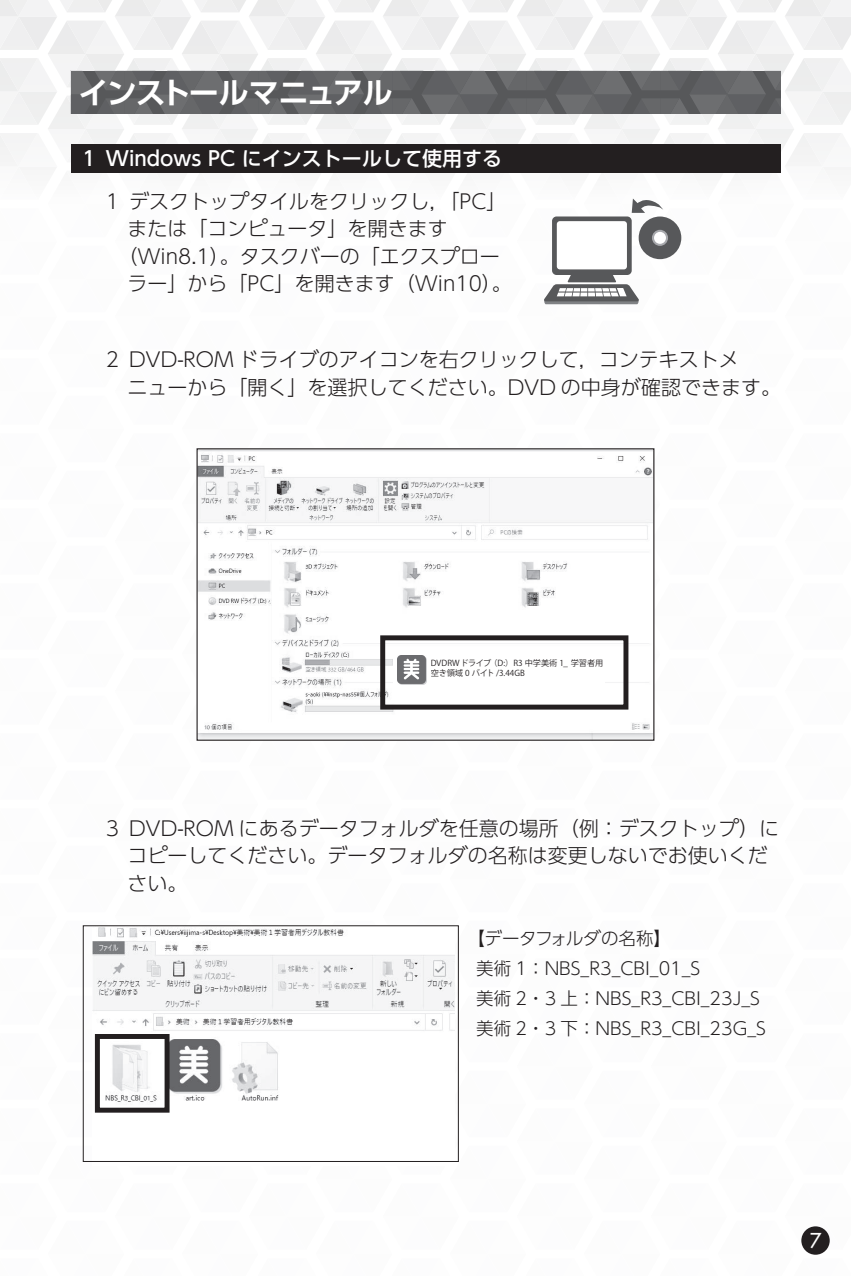
<style>
.page{position:relative;width:851px;height:1276px;background:#fff}
.page>*{position:absolute;margin:0;border:0;box-sizing:border-box;transform-origin:0 0}
.t1{font:700 30px "UD Shin Go Pro De";letter-spacing:-.045em;color:#fff}
.t2{font:300 20px/27.5px "UD Shin Go Pro";color:#231f20}
.t3{font:500 20px "UD Shin Go Pro";color:#fff}
.t4{font:500 20px "Futura Std";color:#fff}
.t5{font:300 17.5px/30px "UD Shin Go Pro";color:#231f20}
.t6{font:8.25px/10px "Koz Go Pro";color:#231f20}
</style>
<div class="page">
<img style="left:198px;top:450px;width:454px;height:289px">
<div style="left:196px;top:448px;width:458px;height:293px;border:1px solid #231f20"></div>
<img style="left:93px;top:927px;width:361px;height:186px">
<div style="left:83px;top:925px;width:376px;height:237px;border:1px solid #231f20"></div>
<div style="left:71px;top:71px;width:709px;height:42px;background:#616365"></div>
<div style="left:72px;top:144px;width:708px;height:28px;background:#231f20"></div>
<div style="left:552px;top:216px;width:79px;height:59px;background:#57585a;border-radius:5px"></div>
<div style="left:556px;top:221px;width:71px;height:48px;background:#fff;border-radius:3px"></div>
<svg style="left:544px;top:271px;width:95px;height:33px"></svg>
<div style="left:638px;top:216px;width:43px;height:43px;background:#57585a;border-radius:50%"></div>
<svg style="left:651px;top:230px;width:17px;height:16px"></svg>
<div style="left:654px;top:232px;width:12px;height:12px;background:#fff;border-radius:50%"></div>
<svg style="left:631px;top:198px;width:32px;height:15px"></svg>
<div style="left:395px;top:647px;width:209px;height:40px;background:#fff"></div>
<div style="left:393px;top:656px;width:38px;height:35px;background:#fff"></div>
<img style="left:397px;top:656px;width:29px;height:28px">
<div style="left:380px;top:635px;width:248px;height:74px;border:5px solid #231f20"></div>
<div style="left:95px;top:1034px;width:74px;height:78px;border:5px solid #231f20"></div>
<div style="left:801px;top:1226px;width:28px;height:28px;background:#231f20;border-radius:50%"></div>
<h1 class="t1" style="left:78px;top:69px;width:316px">インストールマニュアル</h1>
<p class="t3" style="left:79px;top:142px;width:424px">１ Windows PC にインストールして使用する</p>
<p class="t2" style="left:102px;top:187px;width:405px">１ デスクトップタイルをクリックし，「PC」</p>
<p class="t2" style="left:127px;top:214px;width:321px">または「コンピュータ」を開きます</p>
<p class="t2" style="left:117px;top:242px;width:384px">（Win8.1）。タスクバーの「エクスプロー</p>
<p class="t2" style="left:127px;top:269px;width:386px">ラー」から「PC」を開きます（Win10）。</p>
<p class="t2" style="left:127px;top:345px;width:655px;text-indent:-25px">２ DVD-ROM ドライブのアイコンを右クリックして，コンテキストメ<br>ニューから「開く」を選択してください。DVD の中身が確認できます。</p>
<p class="t6" style="left:431px;top:658px;width:174px">DVDRWドライブ (D:）R3 中学美術 1_ 学習者用空き領域 0 バイト /3.44GB</p>
<p class="t2" style="left:127px;top:813px;width:653px;text-indent:-25px">３ DVD-ROM にあるデータフォルダを任意の場所（例：デスクトップ）にコピーしてください。データフォルダの名称は変更しないでお使いください。</p>
<p class="t5" style="left:476px;top:922px;width:291px;text-indent:-9px">【データフォルダの名称】<br>美術 1：NBS_R3_CBI_01_S<br>美術 2・3 上：NBS_R3_CBI_23J_S美術 2・3 下：NBS_R3_CBI_23G_S</p>
<p class="t4" style="left:809px;top:1228px;width:13px">7</p>
</div>
